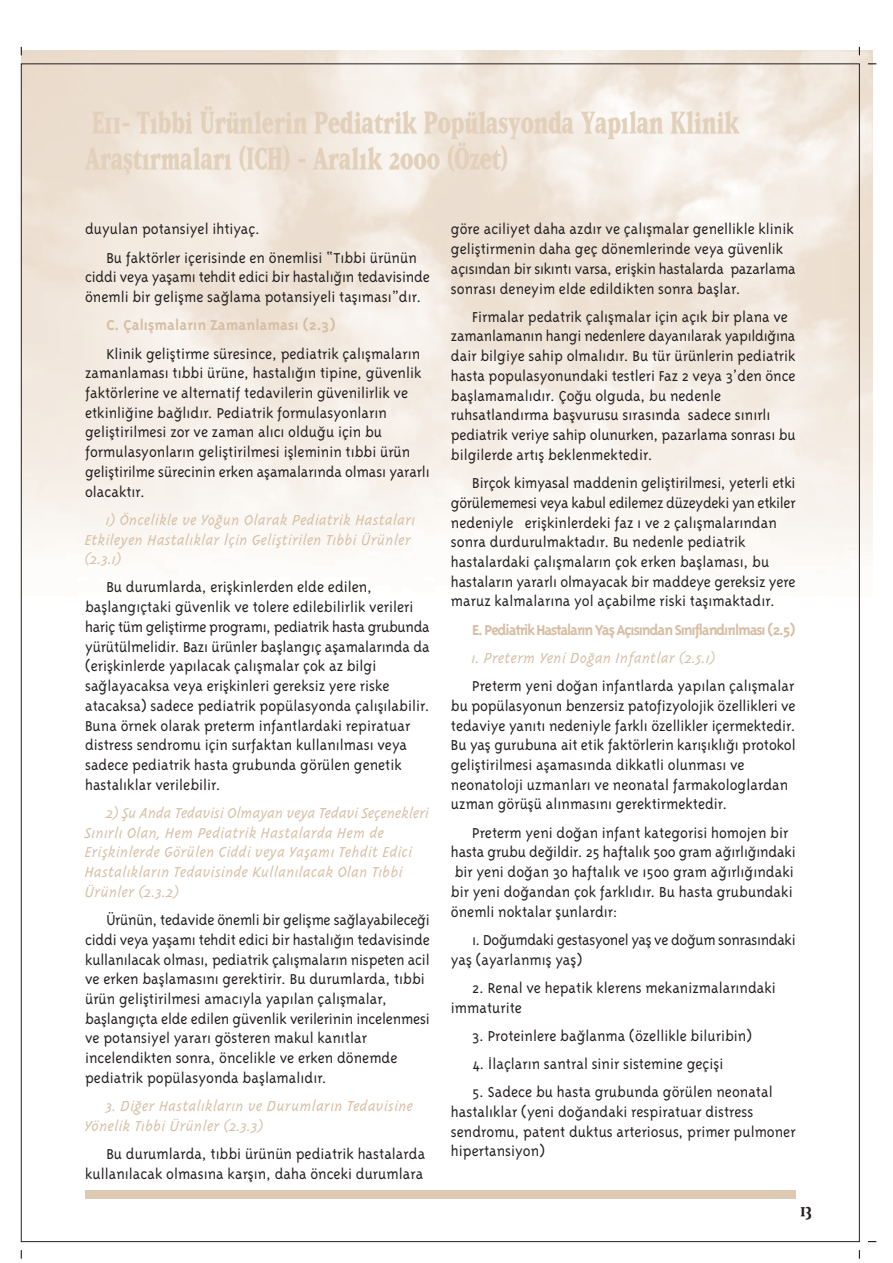
<style>
.page{position:relative;width:893px;height:1263px;background:#fff}
.page>*{position:absolute;margin:0;border:0;box-sizing:border-box;transform-origin:0 0}
.t1{font:800 36px/36px "Matrix Trk";color:#e2d0bb;scale:.7 1}
.t2{font:800 21px "Matrix Trk";color:#231f20;scale:.7 1}
.t3{font:300 16.5px/19.8px "Triplex";color:#231f20}
.t4{font:italic 300 16.5px/19.6px "Triplex";color:#d7bea4}
.t5{font:300 16.5px/19.8px "Triplex";letter-spacing:-.02em;color:#231f20}
.t6{font:700 16.5px "Triplex";letter-spacing:-.07em;color:#d7bea4}
.t7{font:700 16.5px "Triplex";color:#d7bea4}
</style>
<div class="page">
<img style="left:21px;top:51px;width:851px;height:560px">
<div style="left:85px;top:1191px;width:710px;height:8px;background:#decab3"></div>
<h1 class="t1" style="left:85px;top:104px;width:936px">E11- T›bbi Ürünlerin Pediatrik Popülasyonda Yap›lan Klinik<br>Araflt›rmalar› (ICH) - Aral›k 2000 (Özet)</h1>
<p class="t3" style="left:106px;top:216px;width:312px;line-height:28.2px;text-indent:-21px">duyulan potansiyel ihtiyaç.<br>Bu faktörler içerisinde en önemlisi “T›bbi ürünün</p>
<p class="t3" style="left:85px;top:269px;width:346px">ciddi veya yaflam› tehdit edici bir hastal›¤›n tedavisinde önemli bir geliflme sa¤lama potansiyeli tafl›mas›”d›r.</p>
<p class="t7" style="left:106px;top:319px;width:231px">C. Çal›flmalar›n Zamanlamas› (2.3)</p>
<p class="t3" style="left:85px;top:345px;width:346px;text-indent:21px">Klinik gelifltirme süresince, pediatrik çal›flmalar›n zamanlamas› t›bbi ürüne, hastal›¤›n tipine, güvenlik faktörlerine ve alternatif tedavilerin güvenilirlik ve etkinli¤ine ba¤l›d›r. Pediatrik formulasyonlar›n gelifltirilmesi zor ve zaman al›c› oldu¤u için bu formulasyonlar›n gelifltirilmesi iflleminin t›bbi ürün gelifltirilme sürecinin erken aflamalar›nda olmas› yararl› olacakt›r.</p>
<p class="t4" style="left:85px;top:511px;width:332px;text-indent:21px">1) Öncelikle ve Yo¤un Olarak Pediatrik Hastalar›<br>Etkileyen Hastal›klar ‹çin Gelifltirilen T›bbi Ürünler (2.3.1)</p>
<p class="t3" style="left:85px;top:579px;width:346px;text-indent:21px">Bu durumlarda, eriflkinlerden elde edilen, bafllang›çtaki güvenlik ve tolere edilebilirlik verileri hariç tüm gelifltirme program›, pediatrik hasta grubunda yürütülmelidir. Baz› ürünler bafllang›ç aflamalar›nda da (eriflkinlerde yap›lacak çal›flmalar çok az bilgi sa¤layacaksa veya eriflkinleri gereksiz yere riske atacaksa) sadece pediatrik popülasyonda çal›fl›labilir.<br>Buna örnek olarak preterm infantlardaki repiratuar distress sendromu için surfaktan kullan›lmas› veya sadece pediatrik hasta grubunda görülen genetik hastal›klar verilebilir.</p>
<p class="t4" style="left:85px;top:804px;width:346px;text-indent:21px">2) fiu Anda Tedavisi Olmayan veya Tedavi Seçenekleri S›n›rl› Olan, Hem Pediatrik Hastalarda Hem de Eriflkinlerde Görülen Ciddi veya Yaflam› Tehdit Edici Hastal›klar›n Tedavisinde Kullan›lacak Olan T›bbi Ürünler (2.3.2)</p>
<p class="t3" style="left:85px;top:911px;width:346px;text-indent:21px">Ürünün, tedavide önemli bir geliflme sa¤layabilece¤i ciddi veya yaflam› tehdit edici bir hastal›¤›n tedavisinde kullan›lacak olmas›, pediatrik çal›flmalar›n nispeten acil ve erken bafllamas›n› gerektirir. Bu durumlarda, t›bbi ürün gelifltirilmesi amac›yla yap›lan çal›flmalar, bafllang›çta elde edilen güvenlik verilerinin incelenmesi ve potansiyel yarar› gösteren makul kan›tlar incelendikten sonra, öncelikle ve erken dönemde pediatrik popülasyonda bafllamal›d›r.</p>
<p class="t4" style="left:85px;top:1097px;width:330px;text-indent:21px">3. Di¤er Hastal›klar›n ve Durumlar›n Tedavisine<br>Yönelik T›bbi Ürünler (2.3.3)</p>
<p class="t3" style="left:85px;top:1145px;width:342px;text-align:right">Bu durumlarda, t›bbi ürünün pediatrik hastalarda kullan›lacak olmas›na karfl›n, daha önceki durumlara</p>
<p class="t3" style="left:451px;top:221px;width:346px">göre aciliyet daha azd›r ve çal›flmalar genellikle klinik gelifltirmenin daha geç dönemlerinde veya güvenlik aç›s›ndan bir s›k›nt› varsa, eriflkin hastalarda pazarlama sonras› deneyim elde edildikten sonra bafllar.</p>
<p class="t3" style="left:451px;top:308px;width:346px;text-indent:21px">Firmalar pedatrik çal›flmalar için aç›k bir plana ve zamanlaman›n hangi nedenlere dayan›larak yap›ld›¤›na dair bilgiye sahip olmal›d›r. Bu tür ürünlerin pediatrik hasta populasyonundaki testleri Faz 2 veya 3’den önce bafllamamal›d›r. Ço¤u olguda, bu nedenle ruhsatland›rma baflvurusu s›ras›nda sadece s›n›rl› pediatrik veriye sahip olunurken, pazarlama sonras› bu bilgilerde art›fl beklenmektedir.</p>
<p class="t3" style="left:451px;top:474px;width:346px;text-indent:21px">Birçok kimyasal maddenin gelifltirilmesi, yeterli etki görülememesi veya kabul edilemez düzeydeki yan etkiler nedeniyle eriflkinlerdeki faz 1 ve 2 çal›flmalar›ndan sonra durdurulmaktad›r. Bu nedenle pediatrik hastalardaki çal›flmalar›n çok erken bafllamas›, bu hastalar›n yararl› olmayacak bir maddeye gereksiz yere maruz kalmalar›na yol açabilme riski tafl›maktad›r.</p>
<p class="t6" style="left:472px;top:623px;width:325px">E. Pediatrik Hastalar›n Yafl Aç›s›ndan S›n›fland›r›lmas› (2.5)</p>
<p class="t4" style="left:472px;top:649px;width:245px">1. Preterm Yeni Do¤an Infantlar (2.5.1)</p>
<p class="t3" style="left:451px;top:677px;width:346px;text-indent:21px">Preterm yeni do¤an infantlarda yap›lan çal›flmalar bu popülasyonun benzersiz patofizyolojik özellikleri ve tedaviye yan›t› nedeniyle farkl› özellikler içermektedir.<br>Bu yafl gurubuna ait etik faktörlerin kar›fl›kl›¤› protokol gelifltirilmesi aflamas›nda dikkatli olunmas› ve neonatoloji uzmanlar› ve neonatal farmakologlardan uzman görüflü al›nmas›n› gerektirmektedir.</p>
<p class="t3" style="left:451px;top:824px;width:346px;text-indent:21px">Preterm yeni do¤an infant kategorisi homojen bir hasta grubu de¤ildir. 25 haftal›k 500 gram a¤›rl›¤›ndaki bir yeni do¤an 30 haftal›k ve 1500 gram a¤›rl›¤›ndaki bir yeni do¤andan çok farkl›d›r. Bu hasta grubundaki önemli noktalar flunlard›r:</p>
<p class="t5" style="left:451px;top:931px;width:346px;text-indent:21px">1. Do¤umdaki gestasyonel yafl ve do¤um sonras›ndaki yafl (ayarlanm›fl yafl)</p>
<p class="t3" style="left:451px;top:979px;width:326px;text-indent:21px">2. Renal ve hepatik klerens mekanizmalar›ndaki immaturite</p>
<p class="t3" style="left:472px;top:1027px;width:281px">3. Proteinlere ba¤lanma (özellikle biluribin)</p>
<p class="t3" style="left:472px;top:1055px;width:253px">4. ‹laçlar›n santral sinir sistemine geçifli</p>
<p class="t3" style="left:451px;top:1083px;width:346px;text-indent:21px">5. Sadece bu hasta grubunda görülen neonatal hastal›klar (yeni do¤andaki respiratuar distress sendromu, patent duktus arteriosus, primer pulmoner hipertansiyon)</p>
<p class="t2" style="left:800px;top:1199px;width:18px">13</p>
</div>
